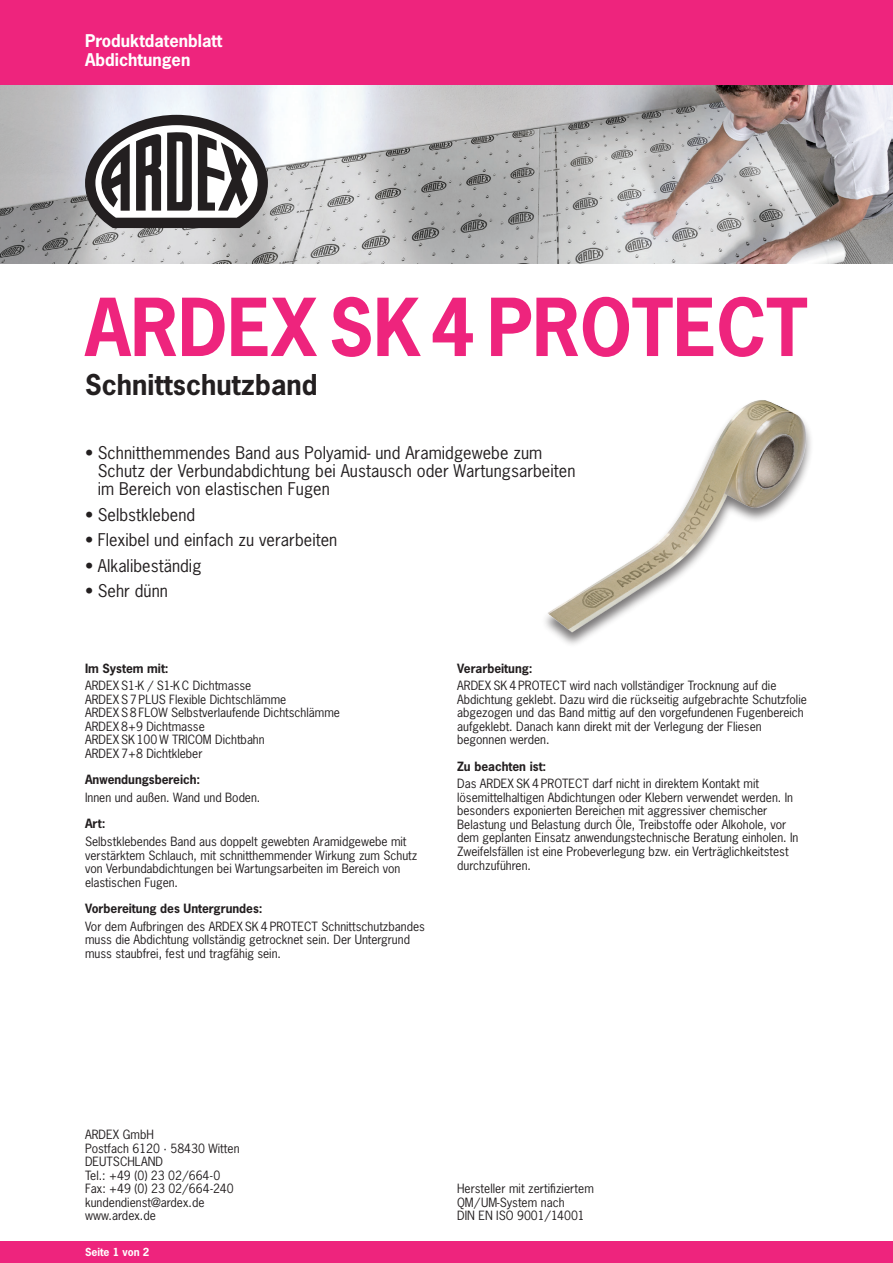
<style>
.page{position:relative;width:893px;height:1263px;background:#fff}
.page>*{position:absolute;margin:0;border:0;box-sizing:border-box;transform-origin:0 0}
.t1{font:700 75px "News Gothic Std";color:#ee247d;scale:.96 1}
.t2{font:700 27px "News Gothic Std";letter-spacing:.005em;color:#231f20}
.t3{font:16.5px/18px "News Gothic Std";letter-spacing:.005em;color:#231f20}
.t4{font:700 16.5px/19.5px "News Gothic Std";color:#fff}
.t5{font:12px/13.5px "News Gothic Std";color:#231f20}
.t6{font:700 12px "News Gothic Std";color:#231f20}
.t7{font:700 10.5px "News Gothic Std";color:#fff}
</style>
<div class="page">
<div style="left:0;top:0;width:893px;height:85px;background:#ee247d"></div>
<div style="left:0;top:1242px;width:893px;height:21px;background:#ee247d"></div>
<img style="left:0;top:85px;width:893px;height:179px">
<img style="left:545px;top:400px;width:263px;height:235px">
<svg style="left:85px;top:115px;width:183px;height:113px"></svg>
<h3 class="t4" style="left:85px;top:31px;width:139px">Produktdatenblatt<br>Abdichtungen</h3>
<h1 class="t1" style="left:85px;top:278px;width:754px">ARDEX SK4 PROTECT</h1>
<h2 class="t2" style="left:85px;top:367px;width:234px">Schnittschutzband</h2>
<h3 class="t3" style="left:98px;top:444px;width:479px;text-indent:-13px">• Schnitthemmendes Band aus Polyamid- und Aramidgewebe zum<br>Schutz der Verbundabdichtung bei Austausch oder Wartungsarbeiten im Bereich von elastischen Fugen</h3>
<h3 class="t3" style="left:85px;top:505px;width:112px">• Selbstklebend</h3>
<h3 class="t3" style="left:85px;top:531px;width:254px">• Flexibel und einfach zu verarbeiten</h3>
<h3 class="t3" style="left:85px;top:556px;width:118px">• Alkalibeständig</h3>
<h3 class="t3" style="left:85px;top:582px;width:84px">• Sehr dünn</h3>
<p class="t6" style="left:85px;top:660px;width:85px">Im System mit:</p>
<p class="t5" style="left:85px;top:679px;width:256px">ARDEX S1-K / S1-K C Dichtmasse<br>ARDEX S7 PLUS Flexible Dichtschlämme<br>ARDEX S8 FLOW Selbstverlaufende Dichtschlämme<br>ARDEX 8+9 Dichtmasse<br>ARDEX SK100 W TRICOM Dichtbahn<br>ARDEX 7+8 Dichtkleber</p>
<p class="t6" style="left:85px;top:772px;width:117px">Anwendungsbereich:</p>
<p class="t5" style="left:85px;top:791px;width:177px">Innen und außen. Wand und Boden.</p>
<p class="t6" style="left:85px;top:816px;width:22px">Art:</p>
<p class="t5" style="left:85px;top:835px;width:334px">Selbstklebendes Band aus doppelt gewebten Aramidgewebe mit verstärktem Schlauch, mit schnitthemmender Wirkung zum Schutz von Verbundabdichtungen bei Wartungsarbeiten im Bereich von elastischen Fugen.</p>
<p class="t6" style="left:85px;top:900px;width:179px">Vorbereitung des Untergrundes:</p>
<p class="t5" style="left:85px;top:919px;width:341px">Vor dem Aufbringen des ARDEX SK 4 PROTECT Schnittschutzbandes muss die Abdichtung vollständig getrocknet sein. Der Untergrund muss staubfrei, fest und tragfähig sein.</p>
<p class="t6" style="left:457px;top:660px;width:77px">Verarbeitung:</p>
<p class="t5" style="left:457px;top:679px;width:351px">ARDEX SK 4 PROTECT wird nach vollständiger Trocknung auf die Abdichtung geklebt. Dazu wird die rückseitig aufgebrachte Schutzfolie abgezogen und das Band mittig auf den vorgefundenen Fugenbereich aufgeklebt. Danach kann direkt mit der Verlegung der Fliesen begonnen werden.</p>
<p class="t6" style="left:457px;top:758px;width:91px">Zu beachten ist:</p>
<p class="t5" style="left:457px;top:777px;width:343px">Das ARDEX SK 4 PROTECT darf nicht in direktem Kontakt mit lösemittelhaltigen Abdichtungen oder Klebern verwendet werden. In besonders exponierten Bereichen mit aggressiver chemischer Belastung und Belastung durch Öle, Treibstoffe oder Alkohole, vor dem geplanten Einsatz anwendungstechnische Beratung einholen. In Zweifelsfällen ist eine Probeverlegung bzw. ein Verträglichkeitstest durchzuführen.</p>
<p class="t5" style="left:85px;top:1128px;width:156px">ARDEX GmbH<br>Postfach 6120 · 58430 Witten<br>DEUTSCHLAND<br>Tel.: +49 (0) 23 02/664-0<br>Fax: +49 (0) 23 02/664-240 kundendienst@ardex.de www.ardex.de</p>
<p class="t7" style="left:85px;top:1245px;width:66px">Seite 1 von 2</p>
<p class="t5" style="left:457px;top:1182px;width:138px">Hersteller mit zertifiziertem<br>QM/UM-System nach<br>DIN EN ISO 9001/14001</p>
</div>
